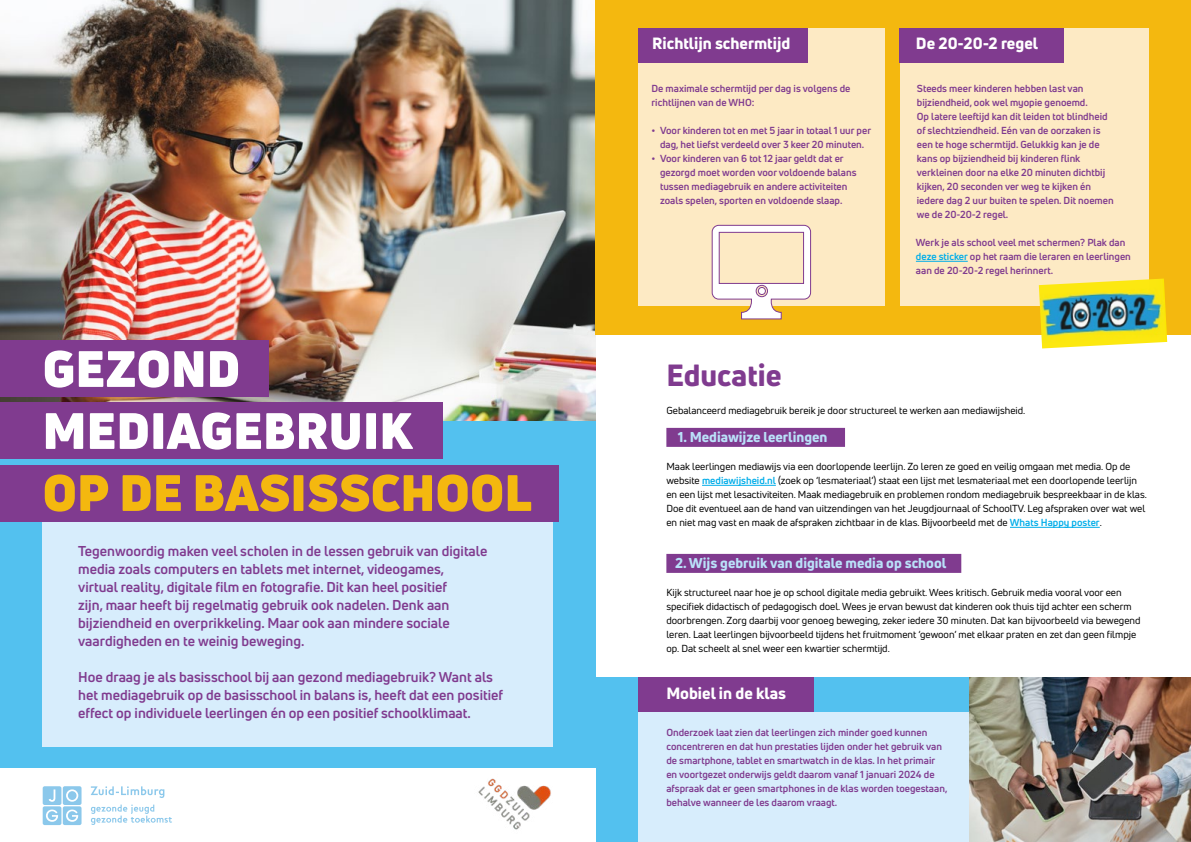
<style>
.page{position:relative;width:1191px;height:842px;background:#fff}
.page>*{position:absolute;margin:0;border:0;box-sizing:border-box;transform-origin:0 0}
.t1{font:900 50px/62px "Uni Neue";color:#fff}
.t2{font:800 30px "Uni Neue";color:#803b8f}
.t3{font:800 16px "Uni Neue";color:#fff}
.t4{font:700 14px/18px "Uni Neue";color:#803b8f}
.t5{font:800 14px "Uni Neue";color:#bae1f9}
.t6{font:700 10px/14px "Uni Neue";color:#803b8f}
.t7{font:10px/14px "Uni Neue";color:#000}
.s1{color:#f4b80f}
.s2{color:#00ade9}
.s3{font-weight:700;color:#00ade9}
</style>
<div class="page">
<div style="left:0;top:421px;width:595px;height:347px;background:#53c1ef"></div>
<div style="left:43px;top:512px;width:510px;height:234px;background:#d7edfc"></div>
<img style="left:0;top:0;width:595px;height:421px">
<div style="left:0;top:340px;width:269px;height:57px;background:#803b8f"></div>
<div style="left:0;top:403px;width:442px;height:56px;background:#803b8f"></div>
<div style="left:0;top:465px;width:558px;height:57px;background:#803b8f"></div>
<div style="left:595px;top:677px;width:596px;height:165px;background:#53c1ef"></div>
<div style="left:638px;top:712px;width:553px;height:130px;background:#d7edfc"></div>
<div style="left:595px;top:0;width:596px;height:334px;background:#f4b80f"></div>
<div style="left:666px;top:428px;width:179px;height:19px;background:#803b8f"></div>
<hr style="left:702px;top:485px;width:74px;height:1px;background:#00ade9">
<hr style="left:1010px;top:527px;width:89px;height:1px;background:#00ade9">
<div style="left:666px;top:554px;width:295px;height:19px;background:#803b8f"></div>
<img style="left:969px;top:677px;width:222px;height:165px">
<div style="left:638px;top:28px;width:246px;height:278px;background:#fdeac4"></div>
<div style="left:900px;top:28px;width:248px;height:278px;background:#fdeac4"></div>
<div style="left:638px;top:28px;width:169px;height:35px;background:#803b8f"></div>
<div style="left:638px;top:677px;width:176px;height:35px;background:#803b8f"></div>
<div style="left:899px;top:28px;width:164px;height:35px;background:#803b8f"></div>
<hr style="left:916px;top:261px;width:51px;height:1px;background:#00ade9">
<svg style="left:711px;top:224px;width:100px;height:96px"></svg>
<div style="left:758px;top:287px;width:7px;height:7px;background:#fff;border-radius:50%"></div>
<div style="left:758px;top:287px;width:8px;height:8px;border:1px solid #803b8f;border-radius:50%"></div>
<img style="left:1038px;top:279px;width:129px;height:69px">
<img style="left:478px;top:778px;width:73px;height:52px">
<svg style="left:43px;top:786px;width:39px;height:39px;background:#a5d4ef"></svg>
<svg style="left:91px;top:786px;width:73px;height:12px"></svg>
<svg style="left:91px;top:804px;width:81px;height:21px"></svg>
<p class="t1" style="left:43px;top:337px;width:491px">GEZOND<br>MEDIAGEBRUIK<br><span class="s1">OP DE BASISSCHOOL</span></p>
<p class="t4" style="left:78px;top:542px;width:411px">Tegenwoordig maken veel scholen in de lessen gebruik van digitale media zoals computers en tablets met internet, videogames, virtual reality, digitale film en fotografie. Dit kan heel positief<br>zijn, maar heeft bij regelmatig gebruik ook nadelen. Denk aan bijziendheid en overprikkeling. Maar ook aan mindere sociale vaardigheden en te weinig beweging.</p>
<p class="t4" style="left:78px;top:668px;width:426px">Hoe draag je als basisschool bij aan gezond mediagebruik? Want als het mediagebruik op de basisschool in balans is, heeft dat een positief effect op individuele leerlingen én op een positief schoolklimaat.</p>
<p class="t3" style="left:652px;top:33px;width:140px">Richtlijn schermtijd</p>
<p class="t6" style="left:651px;top:81px;width:200px">De maximale schermtijd per dag is volgens de richtlijnen van de WHO:</p>
<p class="t6" style="left:651px;top:123px;width:221px;text-align:center">• Voor kinderen tot en met 5 jaar in totaal 1 uur per dag, het liefst verdeeld over 3 keer 20 minuten.</p>
<p class="t6" style="left:660px;top:151px;width:198px;text-indent:-9px">• Voor kinderen van 6 tot 12 jaar geldt dat er gezorgd moet worden voor voldoende balans tussen mediagebruik en andere activiteiten zoals spelen, sporten en voldoende slaap.</p>
<p class="t3" style="left:916px;top:33px;width:123px">De 20-20-2 regel</p>
<p class="t6" style="left:917px;top:81px;width:198px">Steeds meer kinderen hebben last van bijziendheid, ook wel myopie genoemd.<br>Op latere leeftijd kan dit leiden tot blindheid of slechtziendheid. Eén van de oorzaken is een te hoge schermtijd. Gelukkig kan je de kans op bijziendheid bij kinderen flink verkleinen door na elke 20 minuten dichtbij kijken, 20 seconden ver weg te kijken én iedere dag 2 uur buiten te spelen. Dit noemen we de 20-20-2 regel.</p>
<p class="t6" style="left:916px;top:235px;width:216px">Werk je als school veel met schermen? Plak dan <span class="s2">deze sticker</span> op het raam die leraren en leerlingen aan de 20-20-2 regel herinnert.</p>
<p class="t2" style="left:666px;top:355px;width:117px">Educatie</p>
<p class="t7" style="left:666px;top:403px;width:360px">Gebalanceerd mediagebruik bereik je door structureel te werken aan mediawijsheid.</p>
<p class="t5" style="left:678px;top:428px;width:151px">1. Mediawijze leerlingen</p>
<p class="t7" style="left:666px;top:459px;width:482px">Maak leerlingen mediawijs via een doorlopende leerlijn. Zo leren ze goed en veilig omgaan met media. Op de website <span class="s3">mediawijsheid.nl</span> (zoek op ‘lesmateriaal’) staat een lijst met lesmateriaal met een doorlopende leerlijn en een lijst met lesactiviteiten. Maak mediagebruik en problemen rondom mediagebruik bespreekbaar in de klas.<br>Doe dit eventueel aan de hand van uitzendingen van het Jeugdjournaal of SchoolTV. Leg afspraken over wat wel en niet mag vast en maak de afspraken zichtbaar in de klas. Bijvoorbeeld met de <span class="s3">Whats Happy poster</span>.</p>
<p class="t5" style="left:675px;top:554px;width:273px">2. Wijs gebruik van digitale media op school</p>
<p class="t7" style="left:666px;top:585px;width:475px">Kijk structureel naar hoe je op school digitale media gebruikt. Wees kritisch. Gebruik media vooral voor een specifiek didactisch of pedagogisch doel. Wees je ervan bewust dat kinderen ook thuis tijd achter een scherm doorbrengen. Zorg daarbij voor genoeg beweging, zeker iedere 30 minuten. Dat kan bijvoorbeeld via bewegend leren. Laat leerlingen bijvoorbeeld tijdens het fruitmoment ‘gewoon’ met elkaar praten en zet dan geen filmpje op. Dat scheelt al snel weer een kwartier schermtijd.</p>
<p class="t3" style="left:666px;top:682px;width:121px">Mobiel in de klas</p>
<p class="t6" style="left:666px;top:725px;width:282px">Onderzoek laat zien dat leerlingen zich minder goed kunnen concentreren en dat hun prestaties lijden onder het gebruik van de smartphone, tablet en smartwatch in de klas. In het primair en voortgezet onderwijs geldt daarom vanaf 1 januari 2024 de afspraak dat er geen smartphones in de klas worden toegestaan, behalve wanneer de les daarom vraagt.</p>
</div>
